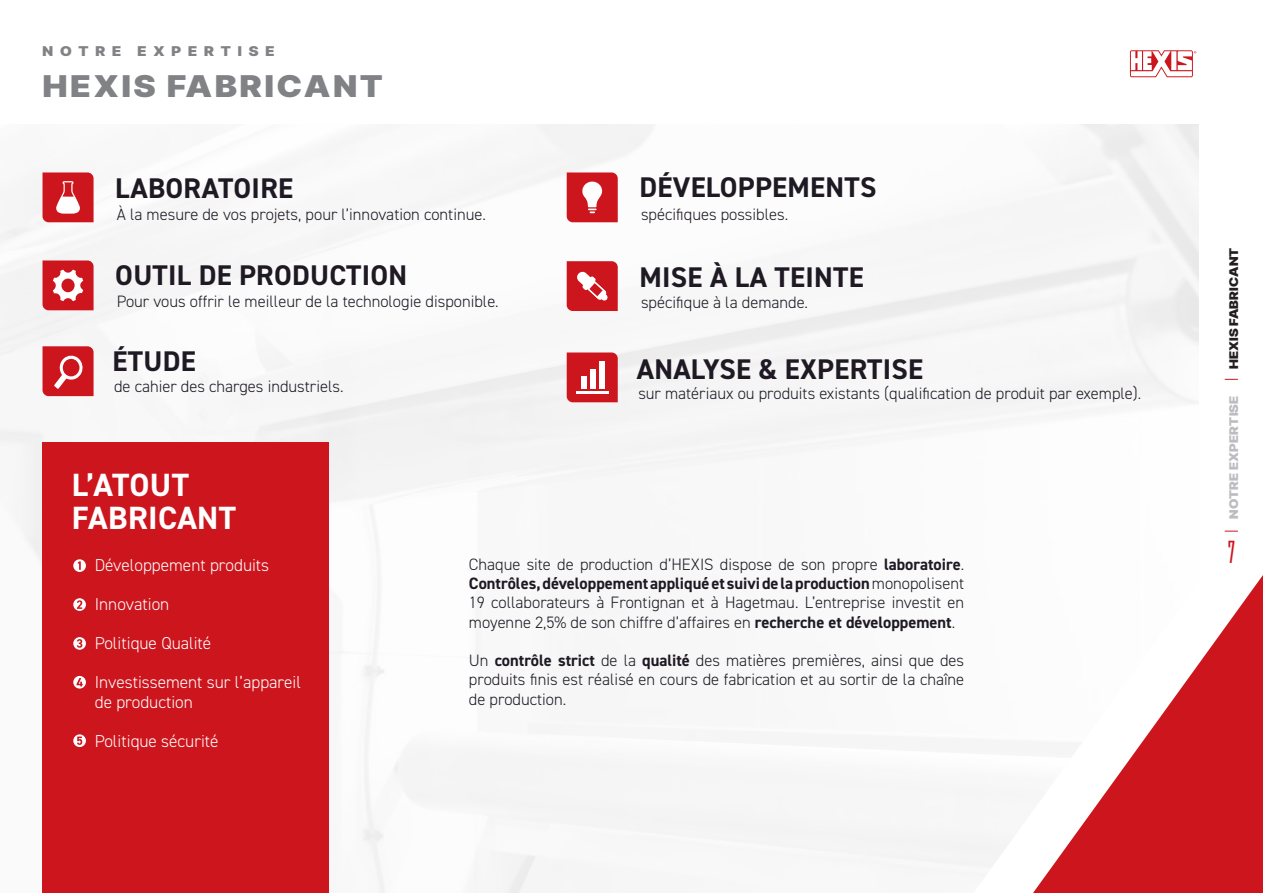
<style>
.page{position:relative;width:1263px;height:893px;background:#f8f8f8}
.page>*{position:absolute;margin:0;border:0;box-sizing:border-box;transform-origin:0 0}
.t1{font:700 32.25px/33px "DIN2014";letter-spacing:.01em;color:#fff}
.t2{font:900 30px "Inter Tight";letter-spacing:.09em;color:#808285;scale:1.13 1}
.t3{font:30px "Heading Now 24";color:#cd151d}
.t4{font:700 28.5px "DIN2014";letter-spacing:.01em;color:#1e1923}
.t5{font:300 17.25px/19.5px "DIN2014";color:#fff}
.t6{font:300 16.5px/19.2px "DIN2014";color:#1e1923;text-align:justify}
.t7{font:900 13.5px "Inter Tight";letter-spacing:.455em;color:#808285;scale:1.13 1}
.t8{font:900 12px "Inter Tight";letter-spacing:.015em;color:#bcbdc0;scale:1.13 1}
.t9{font:900 12px "Inter Tight";letter-spacing:.015em;color:#231f20;scale:1.13 1}
.s1{font-weight:700}
</style>
<div class="page">
<div style="left:0;top:0;width:1205px;height:123px;background:#fff"></div>
<div style="left:43px;top:442px;width:286px;height:451px;background:#cd151d"></div>
<div style="left:1199px;top:0;width:64px;height:893px;background:#fff"></div>
<svg style="left:1033px;top:575px;width:230px;height:318px"></svg>
<svg style="left:1225px;top:531px;width:13px;height:1px"></svg>
<svg style="left:43px;top:172px;width:51px;height:50px;background:#d53d44"></svg>
<svg style="left:43px;top:260px;width:51px;height:50px"></svg>
<svg style="left:567px;top:352px;width:51px;height:50px;background:#ce1e26"></svg>
<div style="left:599px;top:362px;width:6px;height:27px;background:#fff"></div>
<hr style="left:576px;top:392px;width:33px;height:2px;background:#fff">
<div style="left:590px;top:369px;width:6px;height:20px;background:#fff"></div>
<div style="left:581px;top:376px;width:6px;height:13px;background:#fff"></div>
<svg style="left:567px;top:172px;width:51px;height:50px;background:#d53c43"></svg>
<svg style="left:43px;top:346px;width:51px;height:50px;background:#d33239"></svg>
<svg style="left:567px;top:261px;width:51px;height:50px;background:#d3353c"></svg>
<svg style="left:1225px;top:379px;width:13px;height:1px"></svg>
<svg style="left:73px;top:559px;width:13px;height:13px"></svg>
<svg style="left:78px;top:561px;width:3px;height:9px"></svg>
<svg style="left:73px;top:598px;width:13px;height:13px"></svg>
<svg style="left:77px;top:600px;width:5px;height:9px"></svg>
<svg style="left:73px;top:637px;width:13px;height:13px"></svg>
<svg style="left:77px;top:639px;width:5px;height:9px"></svg>
<svg style="left:73px;top:676px;width:13px;height:13px"></svg>
<svg style="left:77px;top:678px;width:6px;height:8px"></svg>
<svg style="left:73px;top:734px;width:13px;height:13px"></svg>
<svg style="left:77px;top:736px;width:5px;height:9px"></svg>
<svg style="left:1129px;top:50px;width:67px;height:28px"></svg>
<p class="t7" style="left:43px;top:40px;width:207px">NOTRE EXPERTISE</p>
<p class="t2" style="left:43px;top:63px;width:302px">HEXIS FABRICANT</p>
<p class="t4" style="left:115px;top:169px;width:179px">LABORATOIRE</p>
<p class="t6" style="left:117px;top:204px;width:370px">À la mesure de vos projets, pour l’innovation continue.</p>
<p class="t4" style="left:115px;top:256px;width:294px">OUTIL DE PRODUCTION</p>
<p class="t6" style="left:117px;top:291px;width:383px">Pour vous offrir le meilleur de la technologie disponible.</p>
<p class="t4" style="left:113px;top:342px;width:85px">ÉTUDE</p>
<p class="t6" style="left:114px;top:376px;width:231px">de cahier des charges industriels.</p>
<p class="t4" style="left:639px;top:169px;width:238px">DÉVELOPPEMENTS</p>
<p class="t6" style="left:641px;top:205px;width:149px">spécifiques possibles.</p>
<p class="t4" style="left:639px;top:258px;width:226px">MISE À LA TEINTE</p>
<p class="t6" style="left:641px;top:293px;width:169px">spécifique à la demande.</p>
<p class="t4" style="left:637px;top:350px;width:288px">ANALYSE &amp; EXPERTISE</p>
<p class="t6" style="left:638px;top:384px;width:504px">sur matériaux ou produits existants (qualification de produit par exemple).</p>
<p class="t1" style="left:72px;top:468px;width:166px">L’ATOUT<br>FABRICANT</p>
<p class="t5" style="left:95px;top:556px;width:176px">Développement produits</p>
<p class="t5" style="left:95px;top:595px;width:76px">Innovation</p>
<p class="t5" style="left:95px;top:634px;width:118px">Politique Qualité</p>
<p class="t5" style="left:95px;top:673px;width:208px">Investissement sur l’appareil de production</p>
<p class="t5" style="left:95px;top:731px;width:125px">Politique sécurité</p>
<p class="t6" style="left:469px;top:555px;width:497px">Chaque site de production d’HEXIS dispose de son propre <span class="s1">laboratoire</span>.<br><span class="s1">Contrôles, développement appliqué et suivi de la production</span> monopolisent 19 collaborateurs à Frontignan et à Hagetmau. L’entreprise investit en moyenne 2,5% de son chiffre d’affaires en <span class="s1">recherche et développement</span>.</p>
<p class="t6" style="left:469px;top:651px;width:497px">Un <span class="s1">contrôle strict</span> de la <span class="s1">qualité</span> des matières premières, ainsi que des produits finis est réalisé en cours de fabrication et au sortir de la chaîne de production.</p>
<p class="t9" style="left:1224px;top:369px;width:109px;rotate:-90deg">HEXIS FABRICANT</p>
<p class="t8" style="left:1224px;top:519px;width:110px;rotate:-90deg">NOTRE EXPERTISE</p>
<h2 class="t3" style="left:1228px;top:531px;width:8px">7</h2>
</div>
